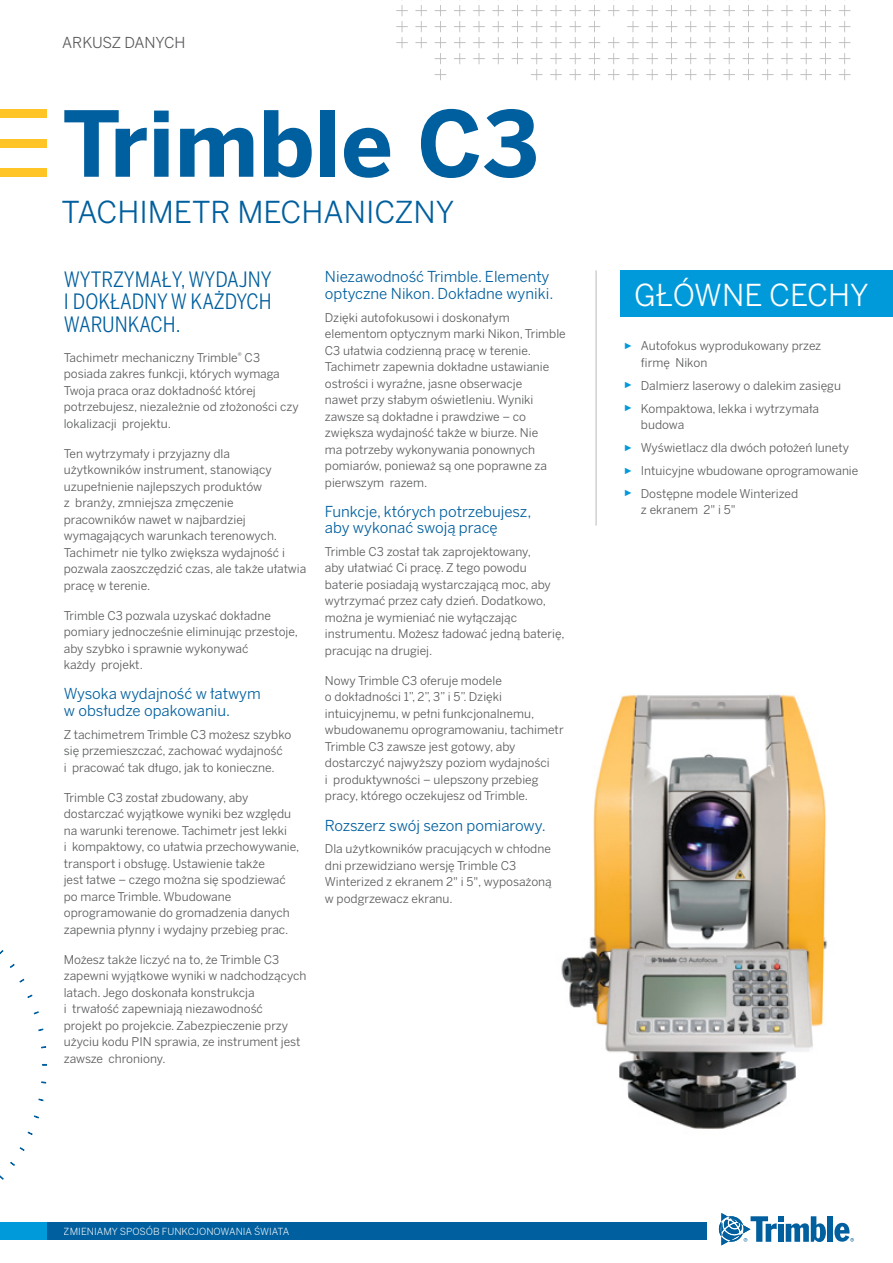
<style>
.page{position:relative;width:893px;height:1263px;background:#fff}
.page>*{position:absolute;margin:0;border:0;box-sizing:border-box;transform-origin:0 0}
.t1{font:700 90px "Benton Sans";color:#005f9e}
.t2{font:30px "Benton Sans";color:#005f9e}
.t3{font:30px "Benton Sans";color:#fff}
.t4{font:21px/22.5px "Benton Sans Condensed";color:#005f9e;text-align:justify}
.t5{font:15px/16.5px "Benton Sans";color:#005f9e}
.t6{font:15px "Benton Sans";letter-spacing:-.01em;color:#58595b}
.t7{font:12px/16.5px "Benton Sans";color:#58595b}
.t8{font:9.75px "Benton Sans";color:#fff}
.s1{font-family:"Arial";font-size:9px;color:#009ada}
</style>
<div class="page">
<svg style="left:396px;top:0;width:454px;height:80px"></svg>
<div style="left:0;top:110px;width:47px;height:8px;background:#ffc425"></div>
<div style="left:0;top:139px;width:47px;height:8px;background:#ffc425"></div>
<div style="left:0;top:168px;width:47px;height:8px;background:#ffc425"></div>
<div style="left:827px;top:1216px;width:6px;height:26px;background:#005f9e"></div>
<svg style="left:719px;top:1213px;width:107px;height:32px"></svg>
<svg style="left:834px;top:1223px;width:20px;height:19px"></svg>
<div style="left:0;top:1222px;width:704px;height:17px;background:#009ada"></div>
<div style="left:47px;top:1222px;width:659px;height:17px;background:#005f9e"></div>
<img style="left:561px;top:693px;width:266px;height:436px">
<div style="left:621px;top:270px;width:272px;height:47px;background:#009ada"></div>
<hr style="left:595px;top:270px;width:2px;height:255px;background:#d2d1d1">
<svg style="left:41px;top:1081px;width:5px;height:3px"></svg>
<svg style="left:38px;top:1098px;width:6px;height:3px"></svg>
<svg style="left:34px;top:1115px;width:5px;height:4px"></svg>
<svg style="left:27px;top:1131px;width:6px;height:4px"></svg>
<svg style="left:19px;top:1147px;width:6px;height:4px"></svg>
<svg style="left:10px;top:1161px;width:5px;height:5px"></svg>
<svg style="left:0;top:950px;width:4px;height:5px"></svg>
<svg style="left:10px;top:963px;width:5px;height:5px"></svg>
<svg style="left:19px;top:978px;width:6px;height:5px"></svg>
<svg style="left:27px;top:994px;width:6px;height:4px"></svg>
<svg style="left:34px;top:1011px;width:5px;height:3px"></svg>
<svg style="left:38px;top:1028px;width:6px;height:3px"></svg>
<p class="t6" style="left:62px;top:34px;width:125px">ARKUSZ DANYCH</p>
<h1 class="t1" style="left:62px;top:87px;width:478px">Trimble C3</h1>
<h2 class="t2" style="left:62px;top:195px;width:394px">TACHIMETR MECHANICZNY</h2>
<h3 class="t4" style="left:64px;top:268px;width:209px">WYTRZYMAŁY, WYDAJNY I DOKŁADNY W KAŻDYCH WARUNKACH.</h3>
<p class="t7" style="left:64px;top:349px;width:236px">Tachimetr mechaniczny Trimble<sup>®</sup> C3 posiada zakres funkcji, których wymaga Twoja praca oraz dokładność której potrzebujesz, niezależnie od złożoności czy lokalizacji projektu.</p>
<p class="t7" style="left:64px;top:445px;width:244px">Ten wytrzymały i przyjazny dla użytkowników instrument, stanowiący uzupełnienie najlepszych produktów<br>z branży, zmniejsza zmęczenie pracowników nawet w najbardziej wymagających warunkach terenowych.<br>Tachimetr nie tylko zwiększa wydajność i pozwala zaoszczędzić czas, ale także ułatwia pracę w terenie.</p>
<p class="t7" style="left:64px;top:607px;width:236px">Trimble C3 pozwala uzyskać dokładne pomiary jednocześnie eliminując przestoje, aby szybko i sprawnie wykonywać<br>każdy projekt.</p>
<p class="t5" style="left:64px;top:686px;width:199px">Wysoka wydajność w łatwym w obsłudze opakowaniu.</p>
<p class="t7" style="left:64px;top:726px;width:229px">Z tachimetrem Trimble C3 możesz szybko się przemieszczać, zachować wydajność<br>i pracować tak długo, jak to konieczne.</p>
<p class="t7" style="left:64px;top:789px;width:237px">Trimble C3 został zbudowany, aby dostarczać wyjątkowe wyniki bez względu na warunki terenowe. Tachimetr jest lekki<br>i kompaktowy, co ułatwia przechowywanie, transport i obsługę. Ustawienie także<br>jest łatwe – czego można się spodziewać po marce Trimble. Wbudowane oprogramowanie do gromadzenia danych zapewnia płynny i wydajny przebieg prac.</p>
<p class="t7" style="left:64px;top:951px;width:244px">Możesz także liczyć na to, że Trimble C3 zapewni wyjątkowe wyniki w nadchodzących latach. Jego doskonała konstrukcja<br>i trwałość zapewniają niezawodność<br>projekt po projekcie. Zabezpieczenie przy użyciu kodu PIN sprawia, ze instrument jest zawsze chroniony.</p>
<p class="t5" style="left:325px;top:268px;width:230px">Niezawodność Trimble. Elementy optyczne Nikon. Dokładne wyniki.</p>
<p class="t7" style="left:325px;top:309px;width:242px">Dzięki autofokusowi i doskonałym elementom optycznym marki Nikon, Trimble C3 ułatwia codzienną pracę w terenie.<br>Tachimetr zapewnia dokładne ustawianie ostrości i wyraźne, jasne obserwacje<br>nawet przy słabym oświetleniu. Wyniki zawsze są dokładne i prawdziwe – co zwiększa wydajność także w biurze. Nie<br>ma potrzeby wykonywania ponownych pomiarów, ponieważ są one poprawne za pierwszym razem.</p>
<p class="t5" style="left:325px;top:503px;width:208px">Funkcje, których potrzebujesz, aby wykonać swoją pracę</p>
<p class="t7" style="left:325px;top:543px;width:241px">Trimble C3 został tak zaprojektowany,<br>aby ułatwiać Ci pracę. Z tego powodu baterie posiadają wystarczającą moc, aby wytrzymać przez cały dzień. Dodatkowo, można je wymieniać nie wyłączając instrumentu. Możesz ładować jedną baterię, pracując na drugiej.</p>
<p class="t7" style="left:325px;top:672px;width:240px">Nowy Trimble C3 oferuje modele<br>o dokładności 1”, 2”, 3” i 5”. Dzięki intuicyjnemu, w pełni funkcjonalnemu, wbudowanemu oprogramowaniu, tachimetr Trimble C3 zawsze jest gotowy, aby dostarczyć najwyższy poziom wydajności<br>i produktywności – ulepszony przebieg pracy, którego oczekujesz od Trimble.</p>
<p class="t5" style="left:325px;top:817px;width:223px">Rozszerz swój sezon pomiarowy.</p>
<p class="t7" style="left:325px;top:841px;width:228px">Dla użytkowników pracujących w chłodne dni przewidziano wersję Trimble C3<br>Winterized z ekranem 2" i 5", wyposażoną w podgrzewacz ekranu.</p>
<h2 class="t3" style="left:634px;top:277px;width:236px">GŁÓWNE CECHY</h2>
<p class="t7" style="left:641px;top:338px;width:182px;text-indent:-17px"><span class="s1">►</span> Autofokus wyprodukowany przez firmę Nikon</p>
<p class="t7" style="left:624px;top:374px;width:219px;line-height:23px"><span class="s1">►</span> Dalmierz laserowy o dalekim zasięgu <span class="s1">►</span> Kompaktowa, lekka i wytrzymała</p>
<p class="t7" style="left:624px;top:413px;width:236px;line-height:23px;text-indent:17px">budowa<br><span class="s1">►</span> Wyświetlacz dla dwóch położeń lunety <span class="s1">►</span> Intuicyjne wbudowane oprogramowanie <span class="s1">►</span> Dostępne modele Winterized</p>
<p class="t7" style="left:641px;top:502px;width:96px">z ekranem 2" i 5"</p>
<p class="t8" style="left:64px;top:1225px;width:227px">ZMIENIAMY SPOSÓB FUNKCJONOWANIA ŚWIATA</p>
</div>
